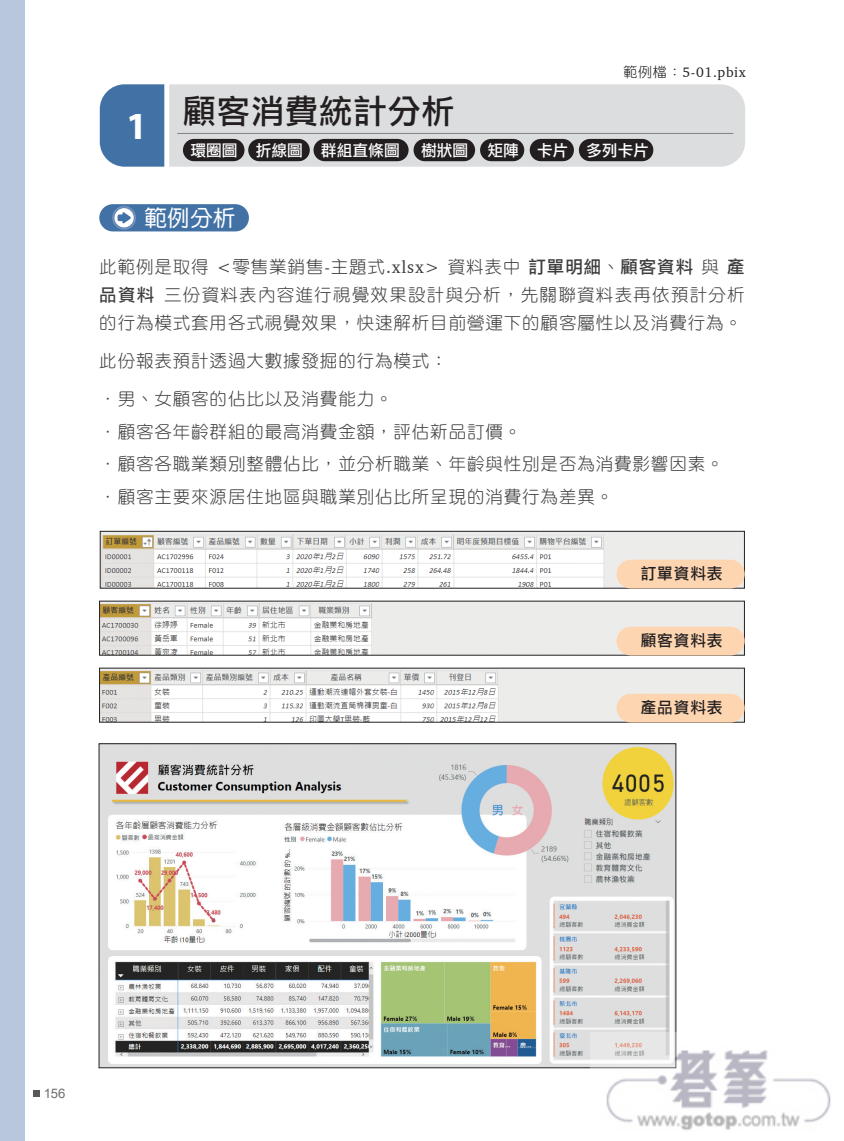
<style>
.page{position:relative;width:844px;height:1141px;background:#fff}
.page>*{position:absolute;margin:0;border:0;box-sizing:border-box;transform-origin:0 0}
.t1{font:33.25px "DF Li Hei Std W5";letter-spacing:.025em;color:#231f20}
.t2{font:22.75px "DF Yuan Std W5";color:#fff}
.t3{font:17.5px/28px "DF Yuan Std W3";letter-spacing:.05em;color:#3e3e3f}
.t4{font:15.75px "DF Li Hei Std W5";color:#fff}
.t5{font:15.75px "DF Li Hei Std W5";letter-spacing:.05em;color:#231f20}
.t6{font:14px "Charter BT";letter-spacing:.05em;color:#231f20}
.t7{font:13.12px "Arial";color:#6c6d70}
.s1{font-family:"DF Yuan Std W3"}
.s2{font-family:"Myriad Pro";font-weight:700;font-size:38.5px;color:#fff}
.s3{font-family:"Charter BT"}
.s4{font-family:"DF Li Hei Std W5"}
</style>
<div class="page">
<div style="left:0;top:0;width:25px;height:1141px;background:#b8c6de"></div>
<div style="left:34px;top:1090px;width:6px;height:7px;background:#57585a"></div>
<div style="left:99px;top:204px;width:150px;height:27px;background:#4272a5;border-radius:14px"></div>
<svg style="left:112px;top:206px;width:24px;height:24px"></svg>
<div style="left:169px;top:84px;width:576px;height:83px;background:#dcdddf"></div>
<hr style="left:177px;top:133px;width:556px;height:1px;background:#808285">
<svg style="left:100px;top:84px;width:64px;height:83px"></svg>
<div style="left:183px;top:139px;width:61px;height:22px;background:#231f20;border-radius:11px"></div>
<div style="left:248px;top:139px;width:62px;height:22px;background:#231f20;border-radius:11px"></div>
<div style="left:413px;top:139px;width:62px;height:22px;background:#231f20;border-radius:11px"></div>
<div style="left:313px;top:139px;width:95px;height:22px;background:#231f20;border-radius:11px"></div>
<div style="left:480px;top:139px;width:44px;height:22px;background:#231f20;border-radius:11px"></div>
<div style="left:529px;top:139px;width:44px;height:22px;background:#231f20;border-radius:11px"></div>
<div style="left:578px;top:139px;width:75px;height:22px;background:#231f20;border-radius:11px"></div>
<svg style="left:100px;top:531px;width:644px;height:58px"></svg>
<div style="left:616px;top:560px;width:128px;height:28px;background:#fdd5b0;border-radius:14px"></div>
<svg style="left:99px;top:601px;width:645px;height:55px"></svg>
<svg style="left:99px;top:668px;width:645px;height:55px"></svg>
<div style="left:616px;top:627px;width:128px;height:28px;background:#fdd5b0;border-radius:14px"></div>
<div style="left:616px;top:694px;width:128px;height:28px;background:#fdd5b0;border-radius:14px"></div>
<svg style="left:99px;top:743px;width:577px;height:325px"></svg>
<img style="left:590px;top:1033px;width:241px;height:98px">
<p class="t6" style="left:623px;top:63px;width:124px"><span class="s1">範例檔：</span>5-01.pbix</p>
<h1 class="t1" style="left:126px;top:93px;width:330px"><span class="s2">1</span> 顧客消費統計分析</h1>
<p class="t4" style="left:190px;top:142px;width:211px">環圈圖 折線圖 群組直條圖</p>
<p class="t4" style="left:421px;top:142px;width:230px">樹狀圖 矩陣 卡片 多列卡片</p>
<h2 class="t2" style="left:144px;top:206px;width:93px">範例分析</h2>
<p class="t3" style="left:99px;top:253px;width:647px;text-align:justify">此範例是取得 <span class="s3">&lt;</span>零售業銷售<span class="s3">-</span>主題式<span class="s3">.xlsx&gt;</span> 資料表中<span class="s4">訂單明細</span>、<span class="s4">顧客資料</span>與<span class="s4">產品資料</span>三份資料表內容進行視覺效果設計與分析，先關聯資料表再依預計分析的行為模式套用各式視覺效果，快速解析目前營運下的顧客屬性以及消費行為。</p>
<p class="t3" style="left:99px;top:342px;width:350px;line-height:38px">此份報表預計透過大數據發掘的行為模式：．男、女顧客的佔比以及消費能力。</p>
<p class="t3" style="left:99px;top:415px;width:625px;line-height:32.7px">．顧客各年齡群組的最高消費金額，評估新品訂價。<br>．顧客各職業類別整體佔比，並分析職業、年齡與性別是否為消費影響因素。．顧客主要來源居住地區與職業別佔比所呈現的消費行為差異。</p>
<p class="t5" style="left:640px;top:565px;width:83px">訂單資料表</p>
<p class="t5" style="left:640px;top:632px;width:83px">顧客資料表</p>
<p class="t5" style="left:640px;top:699px;width:83px">產品資料表</p>
<p class="t7" style="left:44px;top:1085px;width:23px">156</p>
</div>
